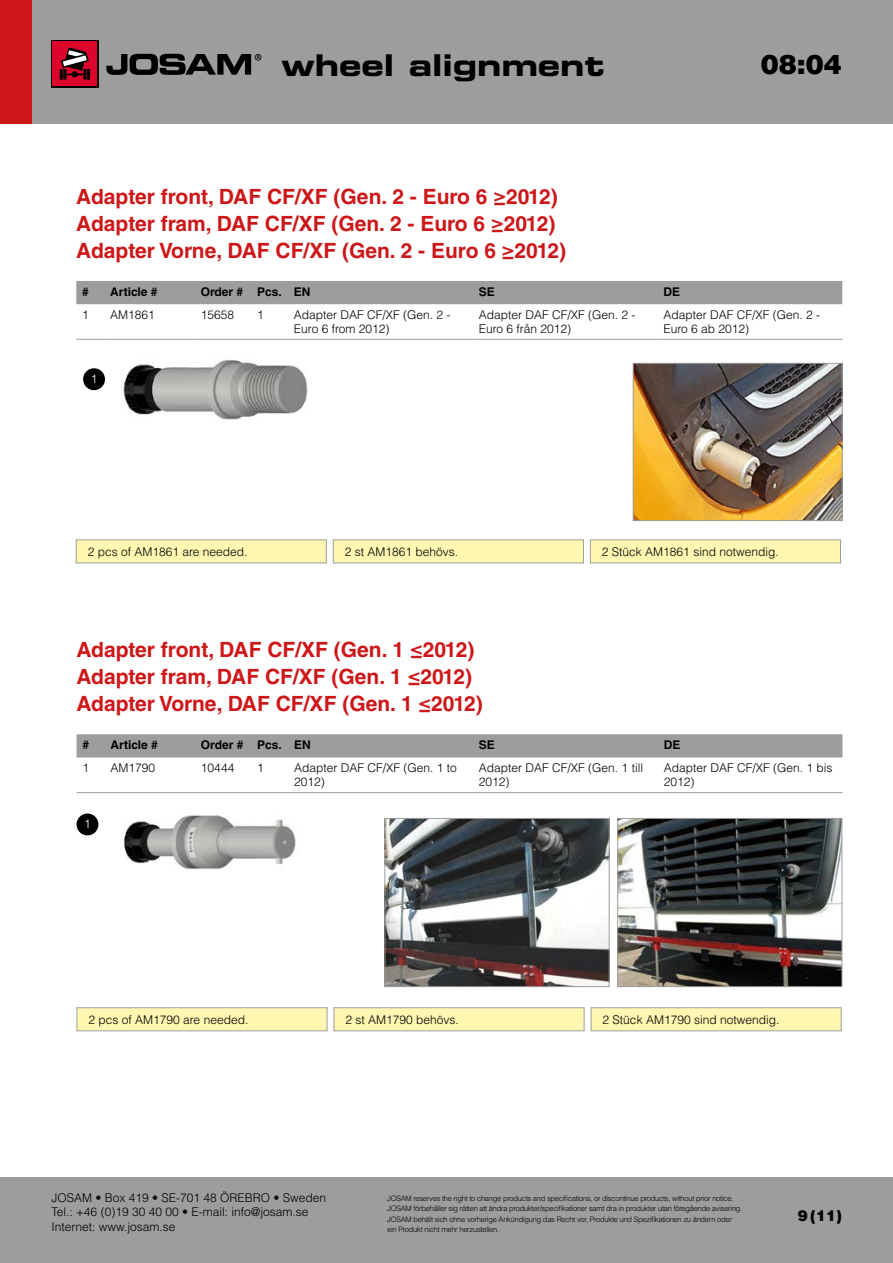
<style>
.page{position:relative;width:893px;height:1263px;background:#fff}
.page>*{position:absolute;margin:0;border:0;box-sizing:border-box;transform-origin:0 0}
.t1{font:30px "Eurostile LT Std Bold Ex 2";color:#000}
.t2{font:900 27px "Helvetica LT Std";color:#000}
.t3{font:700 21px "Helvetica LT Std";color:#cd1719}
.t4{font:900 15px "Helvetica LT Std";color:#000}
.Tabellcell_Helvetica{font:300 12px/14.1px "Helvetica LT Std";color:#000}
.Productsheet_BodyTex{font:300 12px "Helvetica LT Std";color:#000}
.bröd2{font:700 12px "Helvetica LT Std";color:#000}
.t5{font:300 12px "Helvetica LT Std";color:#fff}
.t6{font:300 7.5px/10.5px "Helvetica LT Std";letter-spacing:-.03em;color:#000}
</style>
<div class="page">
<div style="left:0;top:0;width:893px;height:123px;background:#9d9d9c"></div>
<div style="left:0;top:0;width:32px;height:123px;background:#cd1719"></div>
<div style="left:0;top:1178px;width:893px;height:85px;background:#9d9d9c"></div>
<div style="left:51px;top:40px;width:48px;height:48px;background:linear-gradient(to right,#000,#000)"></div>
<div style="left:53px;top:42px;width:44px;height:44px;background:#dd052b"></div>
<svg style="left:60px;top:48px;width:30px;height:32px"></svg>
<svg style="left:106px;top:54px;width:155px;height:21px"></svg>
<div style="left:76px;top:539px;width:251px;height:24px;background:#fff7b2;border:1px solid #9d9d9c"></div>
<div style="left:333px;top:539px;width:251px;height:24px;background:#fff7b2;border:1px solid #9d9d9c"></div>
<div style="left:590px;top:539px;width:251px;height:24px;background:#fff7b2;border:1px solid #9d9d9c"></div>
<div style="left:76px;top:281px;width:766px;height:23px;background:#9d9d9c"></div>
<svg style="left:76px;top:339px;width:28px;height:1px"></svg>
<hr style="left:104px;top:339px;width:91px;height:1px;background:#9d9d9c">
<hr style="left:195px;top:339px;width:56px;height:1px;background:#9d9d9c">
<hr style="left:251px;top:339px;width:37px;height:1px;background:#9d9d9c">
<hr style="left:288px;top:339px;width:185px;height:1px;background:#9d9d9c">
<hr style="left:473px;top:339px;width:184px;height:1px;background:#9d9d9c">
<hr style="left:657px;top:339px;width:185px;height:1px;background:#9d9d9c">
<div style="left:83px;top:368px;width:22px;height:22px;background:#000;border-radius:50%"></div>
<img style="left:123px;top:359px;width:185px;height:61px">
<div style="left:77px;top:734px;width:765px;height:23px;background:#9d9d9c"></div>
<svg style="left:77px;top:792px;width:27px;height:1px"></svg>
<hr style="left:104px;top:792px;width:91px;height:1px;background:#9d9d9c">
<hr style="left:195px;top:792px;width:56px;height:1px;background:#9d9d9c">
<hr style="left:251px;top:792px;width:37px;height:1px;background:#9d9d9c">
<hr style="left:288px;top:792px;width:185px;height:1px;background:#9d9d9c">
<hr style="left:473px;top:792px;width:185px;height:1px;background:#9d9d9c">
<hr style="left:658px;top:792px;width:184px;height:1px;background:#9d9d9c">
<div style="left:77px;top:813px;width:21px;height:22px;background:#000;border-radius:50%"></div>
<img style="left:387px;top:820px;width:221px;height:165px">
<div style="left:385px;top:818px;width:225px;height:169px;border:1px solid #9d9d9c"></div>
<img style="left:619px;top:820px;width:221px;height:165px">
<div style="left:617px;top:818px;width:225px;height:169px;border:1px solid #9d9d9c"></div>
<div style="left:77px;top:1007px;width:250px;height:24px;background:#fff7b2;border:1px solid #9d9d9c"></div>
<div style="left:334px;top:1007px;width:250px;height:24px;background:#fff7b2;border:1px solid #9d9d9c"></div>
<div style="left:591px;top:1007px;width:251px;height:24px;background:#fff7b2;border:1px solid #9d9d9c"></div>
<img style="left:124px;top:815px;width:172px;height:55px">
<img style="left:635px;top:365px;width:205px;height:154px">
<div style="left:633px;top:363px;width:209px;height:158px;border:1px solid #9d9d9c"></div>
<h1 class="t1" style="left:281px;top:44px;width:325px">wheel alignment</h1>
<h2 class="t2" style="left:761px;top:47px;width:83px">08:04</h2>
<p class="t3" style="left:76px;top:183px;width:483px">Adapter front, DAF CF/XF (Gen. 2 - Euro 6 ≥2012)</p>
<p class="t3" style="left:76px;top:210px;width:481px">Adapter fram, DAF CF/XF (Gen. 2 - Euro 6 ≥2012)</p>
<p class="t3" style="left:76px;top:237px;width:491px">Adapter Vorne, DAF CF/XF (Gen. 2 - Euro 6 ≥2012)</p>
<p class="bröd2" style="left:82px;top:284px;width:8px">#</p>
<p class="bröd2" style="left:110px;top:284px;width:49px">Article #</p>
<p class="bröd2" style="left:201px;top:284px;width:44px">Order #</p>
<p class="bröd2" style="left:257px;top:284px;width:26px">Pcs.</p>
<p class="bröd2" style="left:294px;top:284px;width:18px">EN</p>
<p class="bröd2" style="left:479px;top:284px;width:18px">SE</p>
<p class="bröd2" style="left:663px;top:284px;width:18px">DE</p>
<p class="Tabellcell_Helvetica" style="left:82px;top:307px;width:8px">1</p>
<p class="Tabellcell_Helvetica" style="left:110px;top:307px;width:46px">AM1861</p>
<p class="Tabellcell_Helvetica" style="left:201px;top:307px;width:35px">15658</p>
<p class="Tabellcell_Helvetica" style="left:257px;top:307px;width:8px">1</p>
<p class="Tabellcell_Helvetica" style="left:294px;top:307px;width:158px">Adapter DAF CF/XF (Gen. 2 -<br>Euro 6 from 2012)</p>
<p class="Tabellcell_Helvetica" style="left:479px;top:307px;width:158px">Adapter DAF CF/XF (Gen. 2 -<br>Euro 6 från 2012)</p>
<p class="Tabellcell_Helvetica" style="left:663px;top:307px;width:158px">Adapter DAF CF/XF (Gen. 2 -<br>Euro 6 ab 2012)</p>
<p class="t5" style="left:91px;top:371px;width:8px">1</p>
<p class="Productsheet_BodyTex" style="left:88px;top:545px;width:161px">2 pcs of AM1861 are needed.</p>
<p class="Productsheet_BodyTex" style="left:345px;top:545px;width:115px">2 st AM1861 behövs.</p>
<p class="Productsheet_BodyTex" style="left:602px;top:545px;width:178px">2 Stück AM1861 sind notwendig.</p>
<p class="t3" style="left:77px;top:637px;width:399px">Adapter front, DAF CF/XF (Gen. 1 ≤2012)</p>
<p class="t3" style="left:77px;top:664px;width:397px">Adapter fram, DAF CF/XF (Gen. 1 ≤2012)</p>
<p class="t3" style="left:77px;top:691px;width:408px">Adapter Vorne, DAF CF/XF (Gen. 1 ≤2012)</p>
<p class="bröd2" style="left:83px;top:737px;width:8px">#</p>
<p class="bröd2" style="left:110px;top:737px;width:49px">Article #</p>
<p class="bröd2" style="left:201px;top:737px;width:44px">Order #</p>
<p class="bröd2" style="left:257px;top:737px;width:26px">Pcs.</p>
<p class="bröd2" style="left:294px;top:737px;width:18px">EN</p>
<p class="bröd2" style="left:479px;top:737px;width:18px">SE</p>
<p class="bröd2" style="left:664px;top:737px;width:18px">DE</p>
<p class="Tabellcell_Helvetica" style="left:83px;top:761px;width:8px">1</p>
<p class="Tabellcell_Helvetica" style="left:110px;top:761px;width:46px">AM1790</p>
<p class="Tabellcell_Helvetica" style="left:201px;top:761px;width:35px">10444</p>
<p class="Tabellcell_Helvetica" style="left:257px;top:761px;width:8px">1</p>
<p class="Tabellcell_Helvetica" style="left:294px;top:761px;width:164px">Adapter DAF CF/XF (Gen. 1 to<br>2012)</p>
<p class="Tabellcell_Helvetica" style="left:479px;top:761px;width:166px">Adapter DAF CF/XF (Gen. 1 till<br>2012)</p>
<p class="Tabellcell_Helvetica" style="left:664px;top:761px;width:170px">Adapter DAF CF/XF (Gen. 1 bis<br>2012)</p>
<p class="t5" style="left:84px;top:816px;width:8px">1</p>
<p class="Productsheet_BodyTex" style="left:88px;top:1012px;width:161px">2 pcs of AM1790 are needed.</p>
<p class="Productsheet_BodyTex" style="left:346px;top:1012px;width:115px">2 st AM1790 behövs.</p>
<p class="Productsheet_BodyTex" style="left:603px;top:1012px;width:178px">2 Stück AM1790 sind notwendig.</p>
<h3 class="Tabellcell_Helvetica" style="left:51px;top:1190px;width:276px">JOSAM • Box 419 • SE-701 48 ÖREBRO • Sweden<br>Tel.: +46 (0)19 30 40 00 • E-mail: info@josam.se<br>Internet: www.josam.se</h3>
<p class="t6" style="left:387px;top:1192px;width:357px">JOSAM reserves the right to change products and specifications, or discontinue products, without prior notice.<br>JOSAM förbehåller sig rätten att ändra produkter/specifikationer samt dra in produkter utan föregående avisering.<br>JOSAM behält sich ohne vorherige Ankündigung das Recht vor, Produkte und Spezifikationen zu ändern oder ein Produkt nicht mehr herzustellen.</p>
<h3 class="t4" style="left:798px;top:1205px;width:46px">9(11)</h3>
</div>
